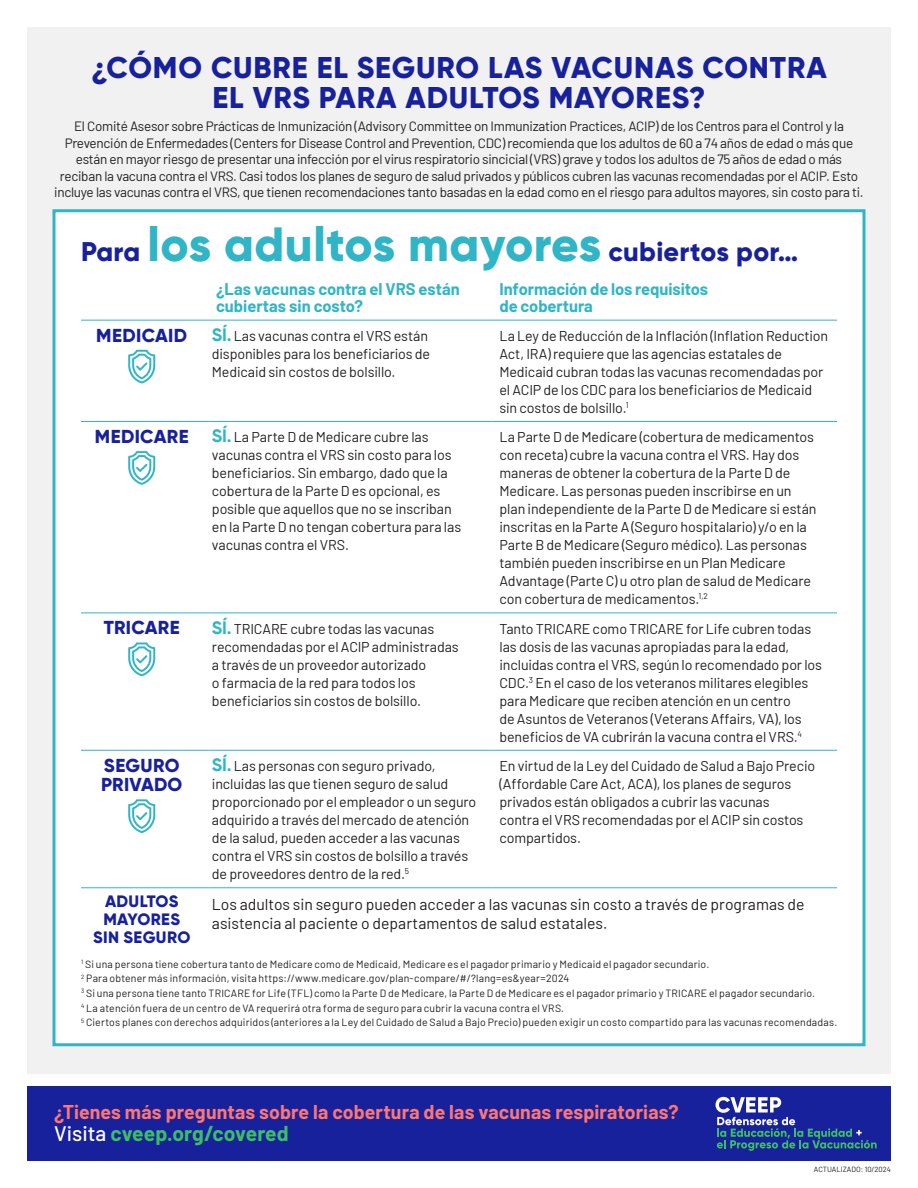
<style>
.page{position:relative;width:918px;height:1188px;background:#fff}
.page>*{position:absolute;margin:0;border:0;box-sizing:border-box;transform-origin:0 0}
.t1{font:800 30px/30px "Gilroy";letter-spacing:.03em;color:#17219c;text-align:center}
.t2{font:800 27px "Gilroy";letter-spacing:.01em;color:#17219c}
.t3{font:700 21px "Barlow";color:#3dbf61}
.t4{font:700 19.5px "Barlow";letter-spacing:.005em;color:#ff7570}
.t5{font:800 18.75px/19.5px "Gilroy";letter-spacing:.015em;color:#17219c}
.t6{font:700 16.5px/16.5px "Barlow";letter-spacing:-.005em;color:#30b5c7}
.t7{font:800 16.5px/18px "Gilroy";letter-spacing:.02em;color:#17219c;text-align:center}
.t8{font:15.75px/18.8px "Barlow";color:#231f20}
.t9{font:14.25px/18px "Barlow";letter-spacing:-.01em;color:#231f20}
.t10{font:13.5px/16.5px "Barlow";letter-spacing:-.02em;color:#231f20;text-align:center}
.t11{font:10.5px/14.7px "Barlow";letter-spacing:.015em;color:#231f20}
.t12{font:7.5px "Barlow";color:#231f20}
.s1{font-size:48px;color:#30b5c7}
.s2{font-family:"Gilroy";font-weight:700;font-size:18px;color:#30b5c7}
.s3{font-family:"Gilroy";font-weight:800;font-size:18.75px;color:#17219c}
.s4{font-weight:500;color:#fff}
</style>
<div class="page">
<div style="left:27px;top:27px;width:864px;height:1046px;background:#f1f1f1"></div>
<div style="left:52px;top:209px;width:814px;height:837px;background:#fff;border:3px solid #30b5c7"></div>
<hr style="left:81px;top:320px;width:128px;height:1px;background:#30b5c7">
<hr style="left:209px;top:320px;width:284px;height:1px;background:#30b5c7">
<hr style="left:493px;top:320px;width:344px;height:1px;background:#30b5c7">
<hr style="left:81px;top:421px;width:128px;height:1px;background:#30b5c7">
<hr style="left:209px;top:421px;width:284px;height:1px;background:#30b5c7">
<hr style="left:493px;top:421px;width:344px;height:1px;background:#30b5c7">
<hr style="left:81px;top:613px;width:128px;height:1px;background:#30b5c7">
<hr style="left:209px;top:613px;width:284px;height:1px;background:#30b5c7">
<hr style="left:493px;top:613px;width:344px;height:1px;background:#30b5c7">
<hr style="left:81px;top:750px;width:128px;height:1px;background:#30b5c7">
<hr style="left:209px;top:750px;width:284px;height:1px;background:#30b5c7">
<hr style="left:493px;top:750px;width:344px;height:1px;background:#30b5c7">
<hr style="left:81px;top:887px;width:128px;height:1px;background:#30b5c7">
<hr style="left:209px;top:887px;width:284px;height:1px;background:#30b5c7">
<hr style="left:493px;top:887px;width:344px;height:1px;background:#30b5c7">
<svg style="left:128px;top:350px;width:27px;height:34px"></svg>
<svg style="left:128px;top:451px;width:27px;height:34px"></svg>
<svg style="left:128px;top:642px;width:27px;height:34px"></svg>
<svg style="left:128px;top:799px;width:27px;height:34px"></svg>
<div style="left:27px;top:1087px;width:864px;height:74px;background:#17219c"></div>
<svg style="left:716px;top:1097px;width:161px;height:54px"></svg>
<h1 class="t1" style="left:91px;top:52px;width:737px">¿CÓMO CUBRE EL SEGURO LAS VACUNAS CONTRA<br>EL VRS PARA ADULTOS MAYORES?</h1>
<p class="t10" style="left:54px;top:117px;width:811px">El Comité Asesor sobre Prácticas de Inmunización (Advisory Committee on Immunization Practices, ACIP) de los Centros para el Control y la Prevención de Enfermedades (Centers for Disease Control and Prevention, CDC) recomienda que los adultos de 60 a 74 años de edad o más que están en mayor riesgo de presentar una infección por el virus respiratorio sincicial (VRS) grave y todos los adultos de 75 años de edad o más reciban la vacuna contra el VRS. Casi todos los planes de seguro de salud privados y públicos cubren las vacunas recomendadas por el ACIP. Esto incluye las vacunas contra el VRS, que tienen recomendaciones tanto basadas en la edad como en el riesgo para adultos mayores, sin costo para ti.</p>
<h2 class="t2" style="left:81px;top:235px;width:719px">Para <span class="s1">los adultos mayores</span> cubiertos por…</h2>
<p class="t6" style="left:216px;top:280px;width:245px">¿Las vacunas contra el VRS están cubiertas sin costo?</p>
<p class="t6" style="left:500px;top:280px;width:210px">Información de los requisitos de cobertura</p>
<h3 class="t5" style="left:96px;top:325px;width:92px">MEDICAID</h3>
<p class="t9" style="left:212px;top:326px;width:220px"><span class="s2">SÍ.</span> Las vacunas contra el VRS están disponibles para los beneficiarios de<br>Medicaid sin costos de bolsillo.</p>
<p class="t9" style="left:499px;top:326px;width:330px">La Ley de Reducción de la Inflación (Inflation Reduction Act, IRA) requiere que las agencias estatales de Medicaid cubran todas las vacunas recomendadas por el ACIP de los CDC para los beneficiarios de Medicaid sin costos de bolsillo.<sup>1</sup></p>
<p class="t9" style="left:212px;top:427px;width:251px;text-indent:-117px"><span class="s3">MEDICARE</span> <span class="s2">SÍ.</span> La Parte D de Medicare cubre las vacunas contra el VRS sin costo para los beneficiarios. Sin embargo, dado que la cobertura de la Parte D es opcional, es posible que aquellos que no se inscriban en la Parte D no tengan cobertura para las vacunas contra el VRS.</p>
<p class="t9" style="left:499px;top:427px;width:319px">La Parte D de Medicare (cobertura de medicamentos con receta) cubre la vacuna contra el VRS. Hay dos maneras de obtener la cobertura de la Parte D de Medicare. Las personas pueden inscribirse en un plan independiente de la Parte D de Medicare si están inscritas en la Parte A (Seguro hospitalario) y/o en la Parte B de Medicare (Seguro médico). Las personas también pueden inscribirse en un Plan Medicare Advantage (Parte C) u otro plan de salud de Medicare con cobertura de medicamentos.<sup>1,2</sup></p>
<h3 class="t5" style="left:104px;top:618px;width:77px">TRICARE</h3>
<p class="t9" style="left:212px;top:619px;width:248px"><span class="s2">SÍ.</span> TRICARE cubre todas las vacunas recomendadas por el ACIP administradas a través de un proveedor autorizado<br>o farmacia de la red para todos los beneficiarios sin costos de bolsillo.</p>
<p class="t9" style="left:499px;top:618px;width:324px">Tanto TRICARE como TRICARE for Life cubren todas las dosis de las vacunas apropiadas para la edad, incluidas contra el VRS, según lo recomendado por los CDC.<sup>3</sup> En el caso de los veteranos militares elegibles para Medicare que reciben atención en un centro<br>de Asuntos de Veteranos (Veterans Affairs, VA), los beneficios de VA cubrirán la vacuna contra el VRS.<sup>4</sup></p>
<h3 class="t5" style="left:101px;top:755px;width:83px">SEGURO<br>PRIVADO</h3>
<p class="t9" style="left:212px;top:756px;width:266px"><span class="s2">SÍ.</span> Las personas con seguro privado, incluidas las que tienen seguro de salud proporcionado por el empleador o un seguro adquirido a través del mercado de atención de la salud, pueden acceder a las vacunas contra el VRS sin costos de bolsillo a través de proveedores dentro de la red.<sup>5</sup></p>
<p class="t9" style="left:500px;top:756px;width:317px">En virtud de la Ley del Cuidado de Salud a Bajo Precio (Affordable Care Act, ACA), los planes de seguros privados están obligados a cubrir las vacunas<br>contra el VRS recomendadas por el ACIP sin costos compartidos.</p>
<p class="t7" style="left:93px;top:893px;width:99px">ADULTOS<br>MAYORES<br>SIN SEGURO</p>
<p class="t8" style="left:212px;top:894px;width:594px">Los adultos sin seguro pueden acceder a las vacunas sin costo a través de programas de asistencia al paciente o departamentos de salud estatales.</p>
<p class="t11" style="left:81px;top:956px;width:758px"><sup>1</sup> Si una persona tiene cobertura tanto de Medicare como de Medicaid, Medicare es el pagador primario y Medicaid el pagador secundario.<br><sup>2</sup> Para obtener más información, visita https://www.medicare.gov/plan-compare/#/?lang=es&amp;year=2024<br><sup>3</sup> Si una persona tiene tanto TRICARE for Life (TFL) como la Parte D de Medicare, la Parte D de Medicare es el pagador primario y TRICARE el pagador secundario.<br><sup>4</sup> La atención fuera de un centro de VA requerirá otra forma de seguro para cubrir la vacuna contra el VRS.<br><sup>5</sup> Ciertos planes con derechos adquiridos (anteriores a la Ley del Cuidado de Salud a Bajo Precio) pueden exigir un costo compartido para las vacunas recomendadas.</p>
<h3 class="t4" style="left:54px;top:1097px;width:626px">¿Tienes más preguntas sobre la cobertura de las vacunas respiratorias?</h3>
<h3 class="t3" style="left:54px;top:1118px;width:236px"><span class="s4">Visita</span> cveep.org/covered</h3>
<p class="t12" style="left:814px;top:1163px;width:79px">ACTUALIZADO: 10/2024</p>
</div>
